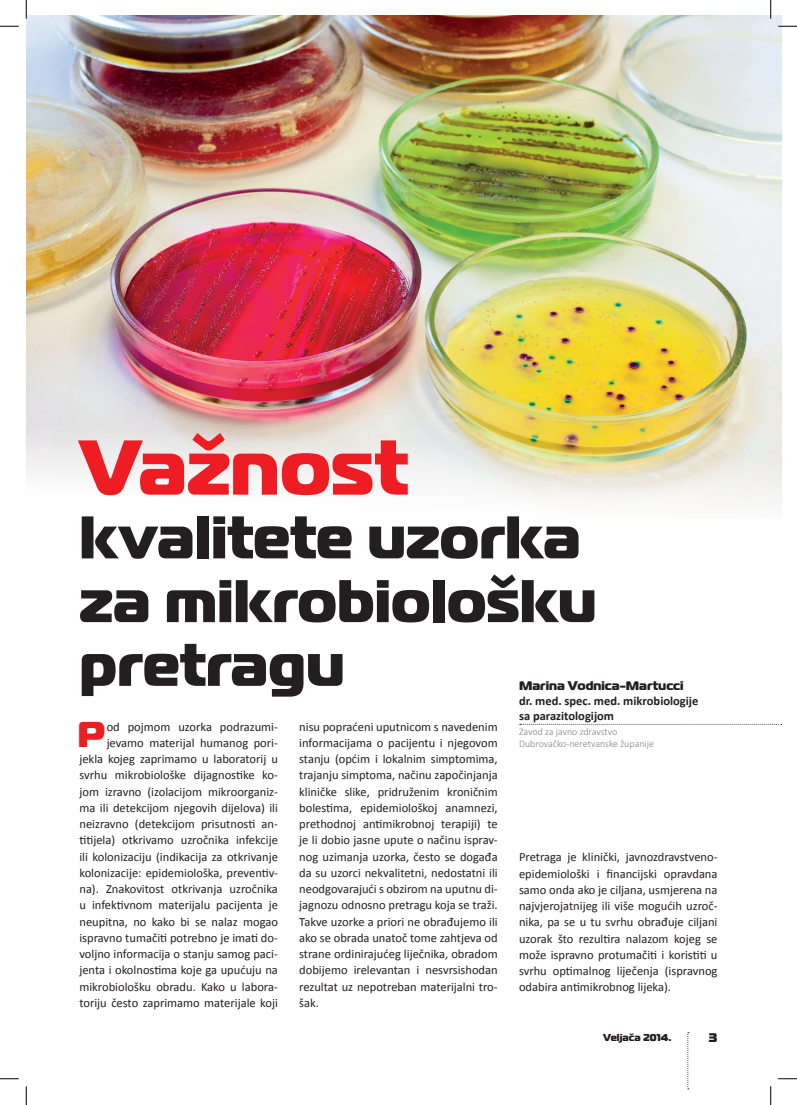
<style>
.page{position:relative;width:797px;height:1105px;background:#fff}
.page>*{position:absolute;margin:0;border:0;box-sizing:border-box;transform-origin:0 0}
.t1{font:800 77.5px "Magistral";color:#ee1d23}
.t2{font:800 60px/63.8px "Magistral";color:#231f20}
.t3{font:800 35.75px "Magistral";color:#ee1d23}
.t4{font:12.5px/16.2px "Calibri";color:#231f20;text-align:justify}
.t5{font:700 12.5px/15px "Calibri";color:#231f20}
.t6{font:800 12.5px "Magistral";color:#231f20}
.t7{font:300 10px/12.5px "Calibri";color:#808285}
.t8{font:800 10px "Magistral";color:#231f20}
</style>
<div class="page">
<img style="left:26px;top:16px;width:755px;height:487px">
<svg style="left:520px;top:724px;width:262px;height:1px"></svg>
<svg style="left:687px;top:1032px;width:2px;height:57px"></svg>
<svg style="left:0;top:25px;width:19px;height:2px"></svg>
<svg style="left:778px;top:25px;width:19px;height:2px"></svg>
<svg style="left:0;top:1078px;width:19px;height:1px"></svg>
<svg style="left:778px;top:1078px;width:19px;height:1px"></svg>
<svg style="left:25px;top:0;width:2px;height:19px"></svg>
<svg style="left:25px;top:1086px;width:2px;height:19px"></svg>
<svg style="left:770px;top:0;width:1px;height:19px"></svg>
<svg style="left:770px;top:1086px;width:1px;height:19px"></svg>
<h1 class="t1" style="left:79px;top:417px;width:330px">Važnost</h1>
<h2 class="t2" style="left:79px;top:505px;width:518px">kvalitete uzorka za mikrobiološku pretragu</h2>
<h3 class="t3" style="left:78px;top:711px;width:30px">P</h3>
<p class="t6" style="left:519px;top:677px;width:166px">Marina Vodnica-Martucci</p>
<p class="t5" style="left:519px;top:693px;width:181px">dr. med. spec. med. mikrobiologije sa parazitologijom</p>
<p class="t7" style="left:519px;top:725px;width:136px">Zavod za javno zdravstvo<br>Dubrovačko-neretvanske županije</p>
<p class="t4" style="left:79px;top:718px;width:200px;text-align:right">od pojmom uzorka podrazumi&shy;jevamo materijal humanog pori-<br>jekla kojeg zaprimamo u laboratorij u svrhu mikrobiološke dijagnostike ko&shy;jom izravno (izolacijom mikroorganiz&shy;ma ili detekcijom njegovih dijelova) ili neizravno (detekcijom prisutnosti an&shy;titijela) otkrivamo uzročnika infekcije ili kolonizaciju (indikacija za otkrivanje kolonizacije: epidemiološka, preventiv&shy;na). Znakovitost otkrivanja uzročnika u infektivnom materijalu pacijenta je neupitna, no kako bi se nalaz mogao ispravno tumačiti potrebno je imati do&shy;voljno informacija o stanju samog paci&shy;jenta i okolnostima koje ga upućuju na mikrobiološku obradu. Kako u labora&shy;toriju često zaprimamo materijale koji</p>
<p class="t4" style="left:299px;top:718px;width:200px">nisu popraćeni uputnicom s navedenim informacijama o pacijentu i njegovom stanju (općim i lokalnim simptomima, trajanju simptoma, načinu započinjanja kliničke slike, pridruženim kroničnim bolestima, epidemiološkoj anamnezi, prethodnoj antimikrobnoj terapiji) te je li dobio jasne upute o načinu isprav&shy;nog uzimanja uzorka, često se događa da su uzorci nekvalitetni, nedostatni ili neodgovarajući s obzirom na uputnu di&shy;jagnozu odnosno pretragu koja se traži.<br>Takve uzorke a priori ne obrađujemo ili ako se obrada unatoč tome zahtjeva od strane ordinirajućeg liječnika, obradom dobijemo irelevantan i nesvrsishodan rezultat uz nepotreban materijalni tro&shy;šak.</p>
<p class="t4" style="left:519px;top:849px;width:200px">Pretraga je klinički, javnozdravstveno&shy;epidemiološki i financijski opravdana samo onda ako je ciljana, usmjerena na najvjerojatnijeg ili više mogućih uzroč&shy;nika, pa se u tu svrhu obrađuje ciljani uzorak što rezultira nalazom kojeg se može ispravno protumačiti i koristiti u svrhu optimalnog liječenja (ispravnog odabira antimikrobnog lijeka).</p>
<p class="t8" style="left:603px;top:1031px;width:70px">Veljača 2014.</p>
<p class="t6" style="left:709px;top:1029px;width:10px">3</p>
</div>
